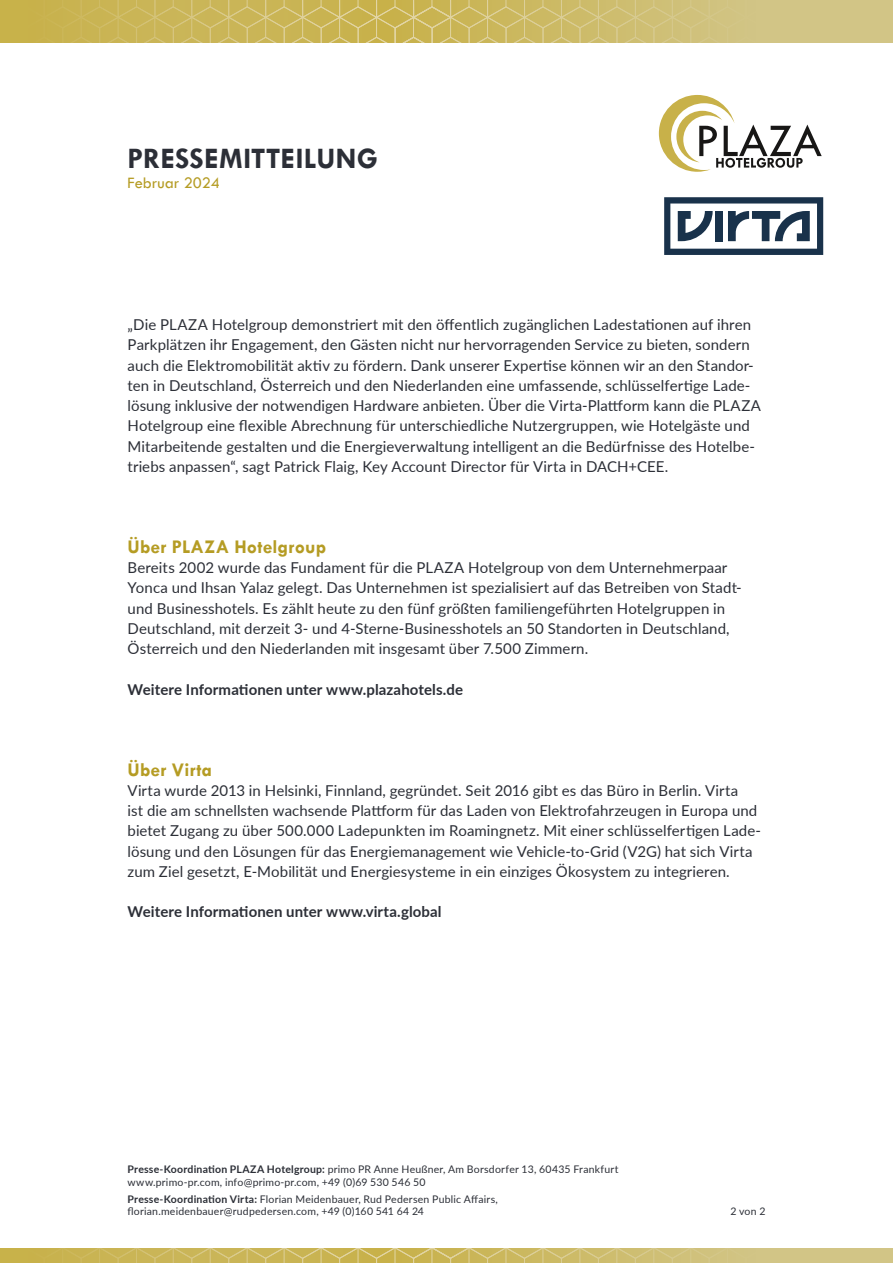
<style>
.page{position:relative;width:893px;height:1263px;background:#fff}
.page>*{position:absolute;margin:0;border:0;box-sizing:border-box;transform-origin:0 0}
.t1{font:700 30px "Tw Cen";letter-spacing:.015em;color:#2c2f37}
.Headline{font:700 19.5px "Tw Cen";letter-spacing:.015em;color:#b59c24}
.t2{font:16.5px "Tw Cen";letter-spacing:-.005em;color:#b59c24}
.Fließtext{font:15px/20.2px "Lato";letter-spacing:.005em;color:#2c2f37}
.Fließtext-2{font:700 15px "Lato";letter-spacing:.005em;color:#2c2f37}
.t3{font:10.5px/12.6px "Lato";letter-spacing:.02em;color:#2c2f37}
.s1{font-weight:700}
</style>
<div class="page">
<svg style="left:0;top:0;width:893px;height:43px;background:#cdbb68"></svg>
<svg style="left:0;top:1248px;width:893px;height:15px;background:#cdbb68"></svg>
<svg style="left:659px;top:95px;width:163px;height:77px"></svg>
<svg style="left:664px;top:197px;width:159px;height:58px"></svg>
<h1 class="t1" style="left:128px;top:141px;width:252px">PRESSEMITTEILUNG</h1>
<p class="t2" style="left:128px;top:173px;width:94px">Februar 2024</p>
<p class="Fließtext" style="left:128px;top:314px;width:635px">„Die PLAZA Hotelgroup demonstriert mit den öffentlich zugänglichen Ladestationen auf ihren Parkplätzen ihr Engagement, den Gästen nicht nur hervorragenden Service zu bieten, sondern auch die Elektromobilität aktiv zu fördern. Dank unserer Expertise können wir an den Standor&shy;ten in Deutschland, Österreich und den Niederlanden eine umfassende, schlüsselfertige Lade&shy;lösung inklusive der notwendigen Hardware anbieten. Über die Virta-Plattform kann die PLAZA Hotelgroup eine flexible Abrechnung für unterschiedliche Nutzergruppen, wie Hotelgäste und Mitarbeitende gestalten und die Energieverwaltung intelligent an die Bedürfnisse des Hotelbe&shy;triebs anpassen“, sagt Patrick Flaig, Key Account Director für Virta in DACH+CEE.</p>
<p class="Headline" style="left:128px;top:535px;width:200px">Über PLAZA Hotelgroup</p>
<p class="Fließtext" style="left:128px;top:557px;width:616px">Bereits 2002 wurde das Fundament für die PLAZA Hotelgroup von dem Unternehmerpaar Yonca und Ihsan Yalaz gelegt. Das Unternehmen ist spezialisiert auf das Betreiben von Stadt&shy;und Businesshotels. Es zählt heute zu den fünf größten familiengeführten Hotelgruppen in Deutschland, mit derzeit 3- und 4-Sterne-Businesshotels an 50 Standorten in Deutschland, Österreich und den Niederlanden mit insgesamt über 7.500 Zimmern.</p>
<p class="Fließtext-2" style="left:128px;top:678px;width:337px">Weitere Informationen unter www.plazahotels.de</p>
<p class="Headline" style="left:128px;top:758px;width:86px">Über Virta</p>
<p class="Fließtext" style="left:128px;top:780px;width:635px">Virta wurde 2013 in Helsinki, Finnland, gegründet. Seit 2016 gibt es das Büro in Berlin. Virta<br>ist die am schnellsten wachsende Plattform für das Laden von Elektrofahrzeugen in Europa und bietet Zugang zu über 500.000 Ladepunkten im Roamingnetz. Mit einer schlüsselfertigen Lade&shy;lösung und den Lösungen für das Energiemanagement wie Vehicle-to-Grid (V2G) hat sich Virta zum Ziel gesetzt, E-Mobilität und Energiesysteme in ein einziges Ökosystem zu integrieren.</p>
<p class="Fließtext-2" style="left:128px;top:901px;width:316px">Weitere Informationen unter www.virta.global</p>
<p class="t3" style="left:128px;top:1163px;width:493px"><span class="s1">Presse-Koordination PLAZA Hotelgroup:</span> primo PR Anne Heußner, Am Borsdorfer 13, 60435 Frankfurt www.primo-pr.com, info@primo-pr.com, +49 (0)69 530 546 50</p>
<p class="t3" style="left:128px;top:1192px;width:372px"><span class="s1">Presse-Koordination Virta:</span> Florian Meidenbauer, Rud Pedersen Public Affairs, florian.meidenbauer@rudpedersen.com, +49 (0)160 541 64 24</p>
<p class="t3" style="left:730px;top:1205px;width:37px">2 von 2</p>
</div>
